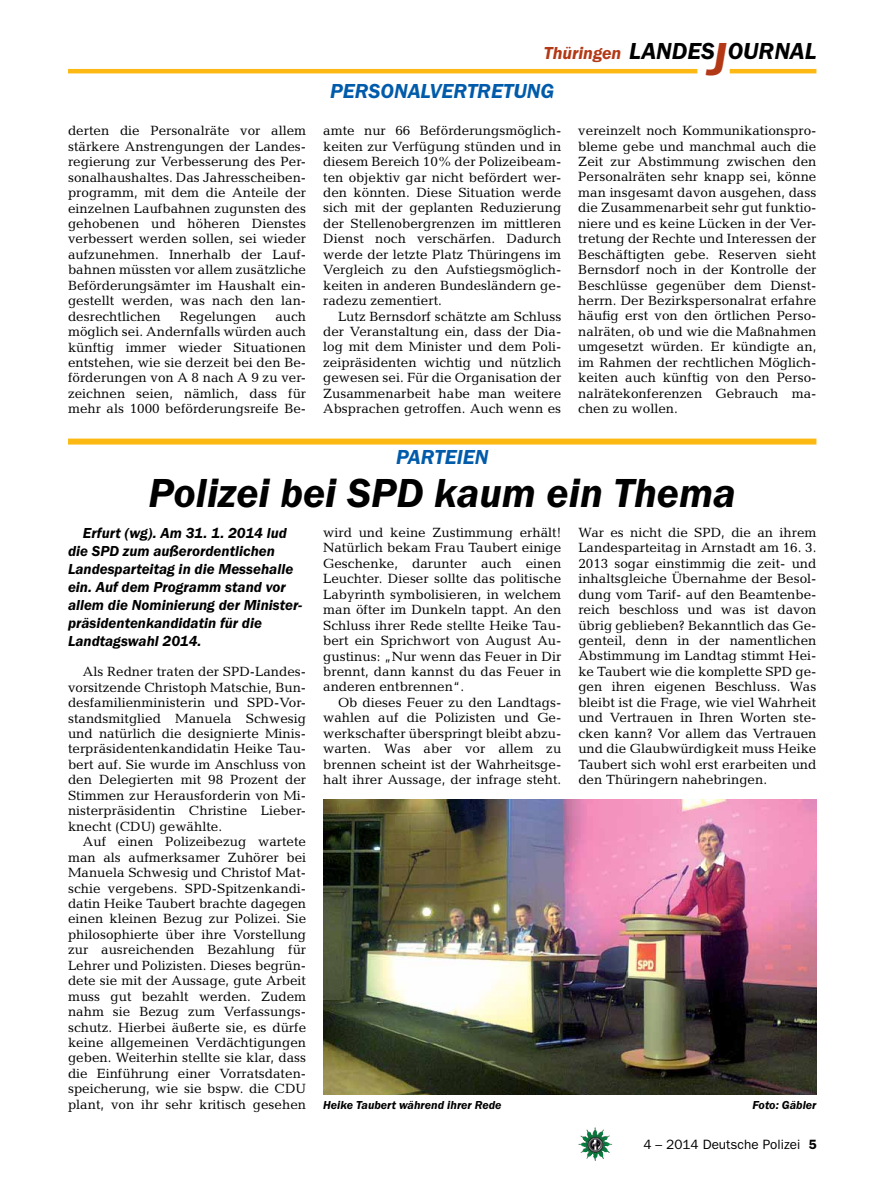
<style>
.page{position:relative;width:893px;height:1191px;background:#fff}
.page>*{position:absolute;margin:0;border:0;box-sizing:border-box;transform-origin:0 0}
.t1{font:italic 600 42px "Franklin Gothic Itc T";color:#000}
.t2{font:italic 600 24px "Franklin Gothic Itc T";color:#000}
.t3{font:italic 600 21px "Franklin Gothic Itc T";color:#005baa}
.t4{font:italic 600 18px "Franklin Gothic Itc T";color:#b33916}
.t5{font:italic 600 15px/18px "Franklin Gothic Itc T";color:#000}
.t6{font:13.5px/15.5px "Candida";color:#000;text-align:justify}
.t7{font:13.5px "Franklin Gothic";color:#000}
.t8{font:italic 600 12px "Franklin Gothic Itc T";color:#000}
.s1{font-size:48px;color:#b33916}
.s2{font-weight:600}
</style>
<div class="page">
<img style="left:578px;top:1127px;width:17px;height:25px">
<hr style="left:730px;top:69px;width:86px;height:4px;background:#fdb913">
<hr style="left:68px;top:69px;width:629px;height:4px;background:#fdb913">
<div style="left:68px;top:438px;width:748px;height:6px;background:#fdb913"></div>
<img style="left:323px;top:800px;width:493px;height:294px">
<p class="t6" style="left:68px;top:123px;width:240px">derten die Personalräte vor allem stärkere Anstrengungen der Landes&shy;regierung zur Verbesserung des Per&shy;sonalhaushaltes. Das Jahresscheiben&shy;programm, mit dem die Anteile der einzelnen Laufbahnen zugunsten des gehobenen und höheren Dienstes verbessert werden sollen, sei wieder aufzunehmen. Innerhalb der Lauf&shy;bahnen müssten vor allem zusätzliche Beförderungsämter im Haushalt ein&shy;gestellt werden, was nach den lan&shy;desrechtlichen</p>
<p class="t6" style="left:68px;top:308px;width:240px;text-indent:207px">auch möglich sei. Andernfalls würden auch künftig immer wieder Situationen entstehen, wie sie derzeit bei den Be&shy;förderungen von A 8 nach A 9 zu ver&shy;zeichnen seien, nämlich, dass für mehr als 1000 beförderungsreife Be-</p>
<p class="t6" style="left:180px;top:308px;width:78px">Regelungen</p>
<h3 class="t4" style="left:544px;top:42px;width:79px">Thüringen</h3>
<h3 class="t3" style="left:330px;top:79px;width:27px">Personal</h3>
<h3 class="t3" style="left:430px;top:79px;width:25px">vertretung</h3>
<h2 class="t2" style="left:629px;top:37px;width:189px">LANDES<span class="s1">J</span>OURNAL</h2>
<p class="t6" style="left:323px;top:123px;width:240px">amte nur 66 Beförderungsmöglich&shy;keiten zur Verfügung stünden und in diesem Bereich 10% der Polizeibeam&shy;ten objektiv gar nicht befördert wer&shy;den könnten. Diese Situation werde sich mit der geplanten Reduzierung der Stellenobergrenzen im mittleren Dienst noch verschärfen. Dadurch werde der letzte Platz Thüringens im Vergleich zu den Aufstiegsmöglich&shy;keiten in anderen Bundesländern ge&shy;radezu zementiert.</p>
<p class="t6" style="left:323px;top:308px;width:240px;text-indent:15px">Lutz Bernsdorf schätzte am Schluss der Veranstaltung ein, dass der Dia&shy;log mit dem Minister und dem Poli&shy;zeipräsidenten wichtig und nützlich gewesen sei. Für die Organisation der Zusammenarbeit habe man weitere Absprachen getroffen. Auch wenn es</p>
<p class="t6" style="left:578px;top:123px;width:240px">vereinzelt noch Kommunikationspro&shy;bleme gebe und manchmal auch die Zeit zur Abstimmung zwischen den Personalräten sehr knapp sei, könne man insgesamt davon ausgehen, dass die Zusammenarbeit sehr gut funktio&shy;niere und es keine Lücken in der Ver&shy;tretung der Rechte und Interessen der Beschäftigten gebe. Reserven sieht Bernsdorf noch in der Kontrolle der Beschlüsse gegenüber dem Dienst&shy;herrn. Der Bezirkspersonalrat erfahre häufig erst von den örtlichen Perso&shy;nalräten, ob und wie die Maßnahmen umgesetzt würden. Er kündigte an, im Rahmen der rechtlichen Möglich&shy;keiten auch künftig von den Perso&shy;nalrätekonferenzen Gebrauch ma&shy;chen zu wollen.</p>
<h3 class="t3" style="left:396px;top:445px;width:13px">parteien</h3>
<h1 class="t1" style="left:148px;top:468px;width:589px">Polizei bei SPD kaum ein Thema</h1>
<p class="t5" style="left:68px;top:524px;width:236px;text-indent:15px">Erfurt (wg). Am 31. 1. 2014 lud die SPD zum außerordentlichen<br>Landesparteitag in die Messehalle ein. Auf dem Programm stand vor allem die Nominierung der Minister&shy;präsidentenkandidatin für die<br>Landtagswahl 2014.</p>
<p class="t6" style="left:68px;top:664px;width:240px;text-indent:15px">Als Redner traten der SPD-Landes&shy;vorsitzende Christoph Matschie, Bun&shy;desfamilienministerin und SPD-Vor&shy;standsmitglied Manuela Schwesig und natürlich die designierte Minis&shy;terpräsidentenkandidatin Heike Tau&shy;bert auf. Sie wurde im Anschluss von den Delegierten mit 98 Prozent der Stimmen zur Herausforderin von Mi&shy;nisterpräsidentin Christine Lieber&shy;knecht (CDU) gewählte.</p>
<p class="t6" style="left:68px;top:834px;width:240px;text-indent:15px">Auf einen Polizeibezug wartete man als aufmerksamer Zuhörer bei Manuela Schwesig und Christof Mat&shy;schie vergebens. SPD-Spitzenkandi&shy;datin Heike Taubert brachte dagegen einen kleinen Bezug zur Polizei. Sie philosophierte über ihre Vorstellung zur ausreichenden Bezahlung für Lehrer und Polizisten. Dieses begrün&shy;dete sie mit der Aussage, gute Arbeit muss gut bezahlt werden. Zudem nahm sie Bezug zum Verfassungs&shy;schutz. Hierbei äußerte sie, es dürfe keine allgemeinen Verdächtigungen geben. Weiterhin stellte sie klar, dass die Einführung einer Vorratsdaten&shy;speicherung, wie sie bspw. die CDU plant, von ihr sehr kritisch gesehen</p>
<p class="t6" style="left:578px;top:524px;width:240px">War es nicht die SPD, die an ihrem Landesparteitag in Arnstadt am 16. 3.<br>2013 sogar einstimmig die zeit- und inhaltsgleiche Übernahme der Besol&shy;dung vom Tarif- auf den Beamtenbe&shy;reich beschloss und was ist davon übrig geblieben? Bekanntlich das Ge&shy;genteil, denn in der namentlichen Abstimmung im Landtag stimmt Hei&shy;ke Taubert wie die komplette SPD ge&shy;gen ihren eigenen Beschluss. Was bleibt ist die Frage, wie viel Wahrheit und Vertrauen in Ihren Worten ste&shy;cken kann? Vor allem das Vertrauen und die Glaubwürdigkeit muss Heike Taubert sich wohl erst erarbeiten und den Thüringern nahebringen.</p>
<p class="t6" style="left:323px;top:524px;width:240px">wird und keine Zustimmung erhält!<br>Natürlich bekam Frau Taubert einige Geschenke, darunter auch einen Leuchter. Dieser sollte das politische Labyrinth symbolisieren, in welchem man öfter im Dunkeln tappt. An den Schluss ihrer Rede stellte Heike Tau&shy;bert ein Sprichwort von August Au&shy;gustinus: „Nur wenn das Feuer in Dir brennt, dann kannst du das Feuer in anderen entbrennen“.</p>
<p class="t6" style="left:323px;top:694px;width:240px;text-indent:15px">Ob dieses Feuer zu den Landtags&shy;wahlen auf die Polizisten und Ge&shy;werkschafter überspringt bleibt abzu&shy;warten. Was aber vor allem zu brennen scheint ist der Wahrheitsge&shy;halt ihrer Aussage, der infrage steht.</p>
<p class="t8" style="left:323px;top:1098px;width:180px">Heike Taubert während ihrer Rede</p>
<p class="t8" style="left:752px;top:1098px;width:66px">Foto: Gäbler</p>
<p class="t7" style="left:643px;top:1136px;width:175px">4 – 2014 Deutsche Polizei <span class="s2">5</span></p>
</div>
